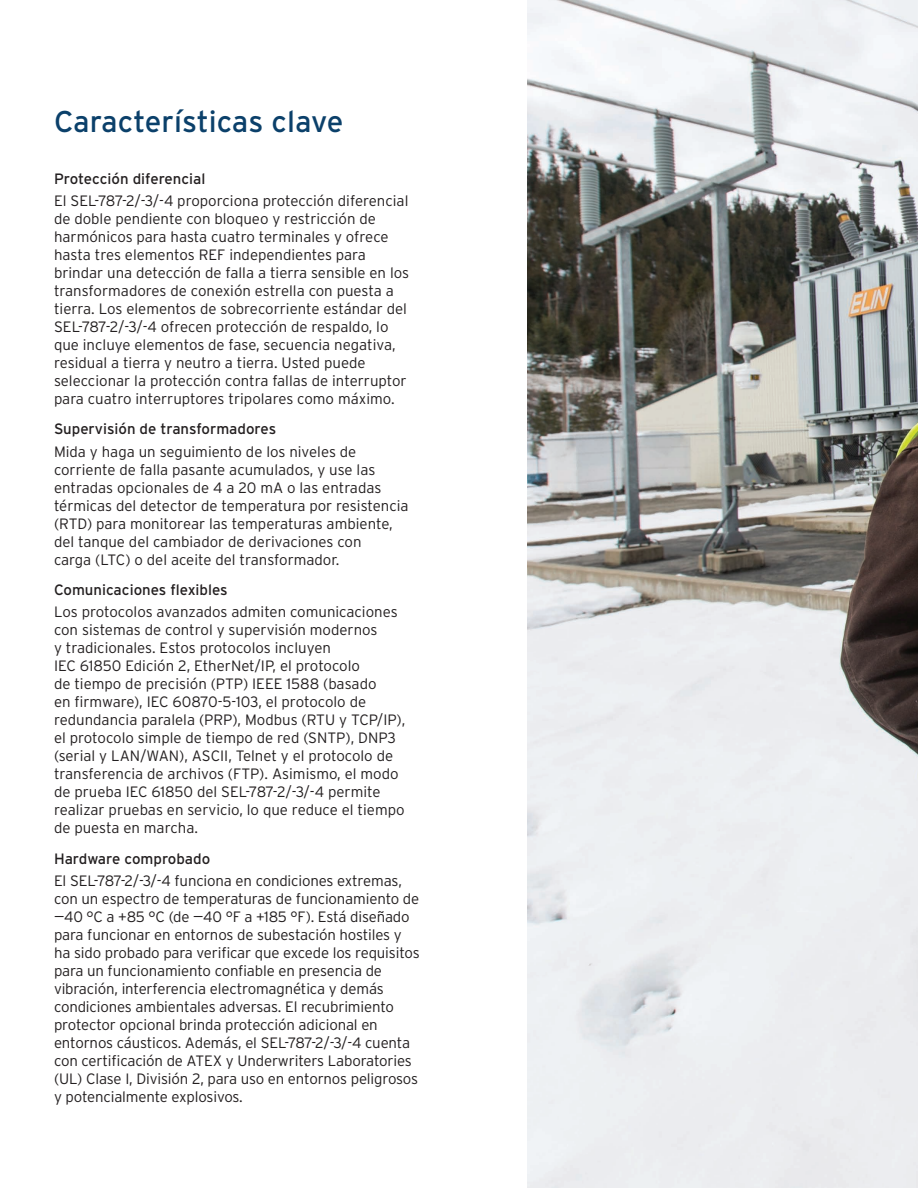
<style>
.page{position:relative;width:918px;height:1188px;background:#fff}
.page>*{position:absolute;margin:0;border:0;box-sizing:border-box;transform-origin:0 0}
.t1{font:30px "Interstate Poly";color:#0b406a}
.t2{font:300 15px/18px "Interstate Poly";letter-spacing:-.005em;color:#231f20}
.t3{font:15px "Interstate Poly";color:#231f20}
</style>
<div class="page">
<img style="left:527px;top:0;width:391px;height:1188px">
<h1 class="t1" style="left:54px;top:100px;width:291px">Características clave</h1>
<p class="t3" style="left:54px;top:168px;width:153px">Protección diferencial</p>
<p class="t2" style="left:54px;top:191px;width:357px">El SEL-787-2/-3/-4 proporciona protección diferencial de doble pendiente con bloqueo y restricción de harmónicos para hasta cuatro terminales y ofrece hasta tres elementos REF independientes para brindar una detección de falla a tierra sensible en los transformadores de conexión estrella con puesta a tierra. Los elementos de sobrecorriente estándar del SEL-787-2/-3/-4 ofrecen protección de respaldo, lo que incluye elementos de fase, secuencia negativa, residual a tierra y neutro a tierra. Usted puede seleccionar la protección contra fallas de interruptor para cuatro interruptores tripolares como máximo.</p>
<p class="t3" style="left:54px;top:418px;width:224px">Supervisión de transformadores</p>
<p class="t2" style="left:54px;top:442px;width:356px">Mida y haga un seguimiento de los niveles de corriente de falla pasante acumulados, y use las entradas opcionales de 4 a 20 mA o las entradas térmicas del detector de temperatura por resistencia (RTD) para monitorear las temperaturas ambiente, del tanque del cambiador de derivaciones con<br>carga (LTC) o del aceite del transformador.</p>
<p class="t3" style="left:54px;top:579px;width:175px">Comunicaciones flexibles</p>
<p class="t2" style="left:54px;top:602px;width:353px">Los protocolos avanzados admiten comunicaciones con sistemas de control y supervisión modernos<br>y tradicionales. Estos protocolos incluyen<br>IEC 61850 Edición 2, EtherNet/IP, el protocolo<br>de tiempo de precisión (PTP) IEEE 1588 (basado<br>en firmware), IEC 60870-5-103, el protocolo de redundancia paralela (PRP), Modbus (RTU y TCP/IP), el protocolo simple de tiempo de red (SNTP), DNP3 (serial y LAN/WAN), ASCII, Telnet y el protocolo de transferencia de archivos (FTP). Asimismo, el modo de prueba IEC 61850 del SEL-787-2/-3/-4 permite realizar pruebas en servicio, lo que reduce el tiempo de puesta en marcha.</p>
<p class="t3" style="left:54px;top:848px;width:158px">Hardware comprobado</p>
<p class="t2" style="left:54px;top:871px;width:367px">El SEL-787-2/-3/-4 funciona en condiciones extremas, con un espectro de temperaturas de funcionamiento de –40 °C a +85 °C (de –40 °F a +185 °F). Está diseñado para funcionar en entornos de subestación hostiles y ha sido probado para verificar que excede los requisitos para un funcionamiento confiable en presencia de vibración, interferencia electromagnética y demás condiciones ambientales adversas. El recubrimiento protector opcional brinda protección adicional en entornos cáusticos. Además, el SEL-787-2/-3/-4 cuenta con certificación de ATEX y Underwriters Laboratories (UL) Clase I, División 2, para uso en entornos peligrosos y potencialmente explosivos.</p>
</div>
